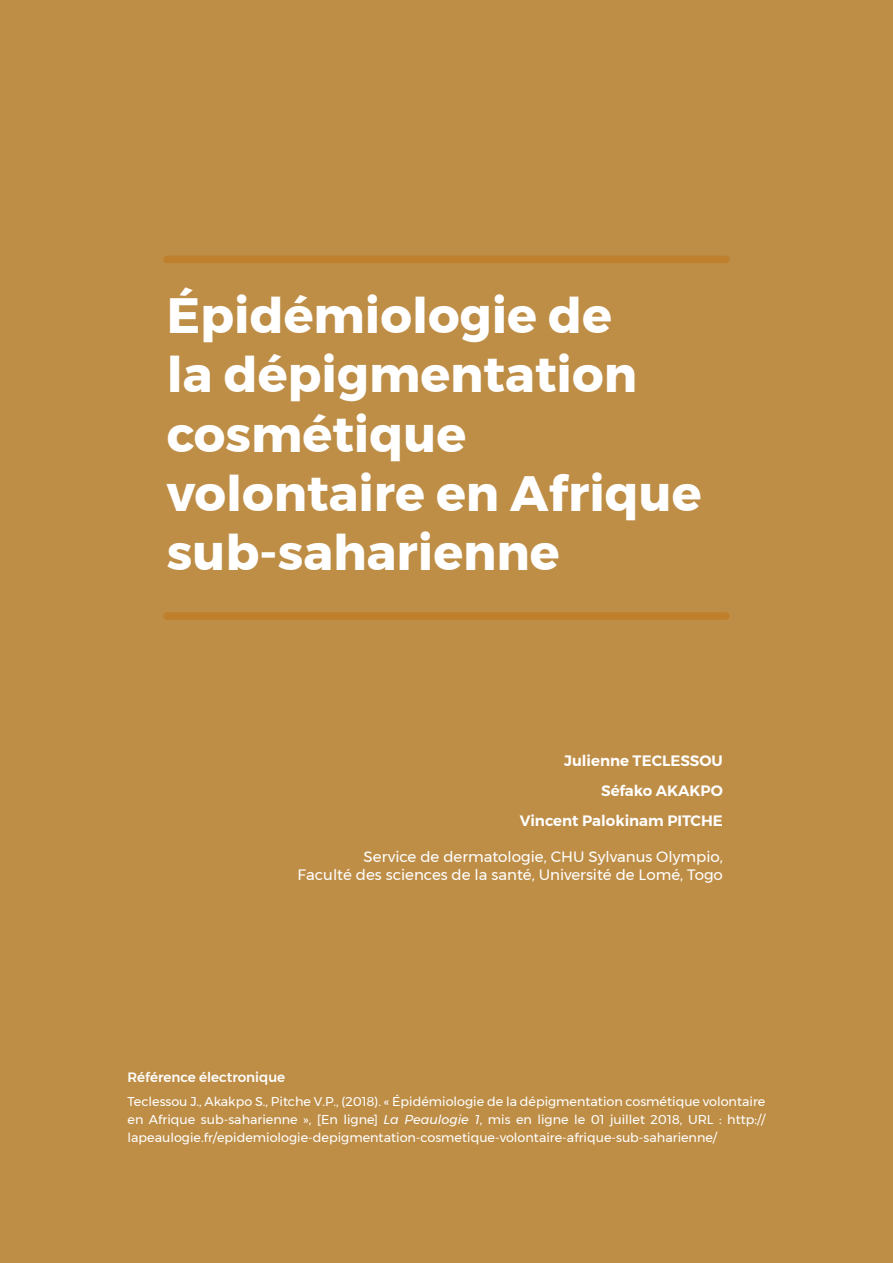
<style>
.page{position:relative;width:893px;height:1263px;background:#be8e47}
.page>*{position:absolute;margin:0;border:0;box-sizing:border-box;transform-origin:0 0}
.t1{font:700 49.5px/59.4px "Montserrat";color:#fff}
.t2{font:15px/18px "Montserrat";color:#fff;text-align:right}
.t3{font:600 15px/30px "Montserrat";color:#fff;text-align:right}
.t4{font:500 13.5px "Montserrat";color:#fff}
.t5{font:12.75px/18px "Montserrat";color:#fff;text-align:justify}
.s1{font-style:italic}
</style>
<div class="page">
<div style="left:167px;top:256px;width:559px;height:7px;background:#be802d"></div>
<div style="left:167px;top:612px;width:559px;height:8px;background:#be802d"></div>
<h1 class="t1" style="left:167px;top:286px;width:536px">Épidémiologie de<br>la dépigmentation cosmétique volontaire en Afrique sub-saharienne</h1>
<p class="t3" style="left:520px;top:746px;width:205px">Julienne TECLESSOU<br>Séfako AKAKPO<br>Vincent Palokinam PITCHE</p>
<p class="t2" style="left:298px;top:848px;width:427px">Service de dermatologie, CHU Sylvanus Olympio,<br>Faculté des sciences de la santé, Université de Lomé, Togo</p>
<p class="t4" style="left:128px;top:1066px;width:159px">Référence électronique</p>
<p class="t5" style="left:128px;top:1092px;width:639px">Teclessou J., Akakpo S., Pitche V.P., (2018). « Épidémiologie de la dépigmentation cosmétique volontaire en Afrique sub-saharienne », [En ligne] <span class="s1">La Peaulogie 1</span>, mis en ligne le 01 juillet 2018, URL : http:// lapeaulogie.fr/epidemiologie-depigmentation-cosmetique-volontaire-afrique-sub-saharienne/</p>
</div>
